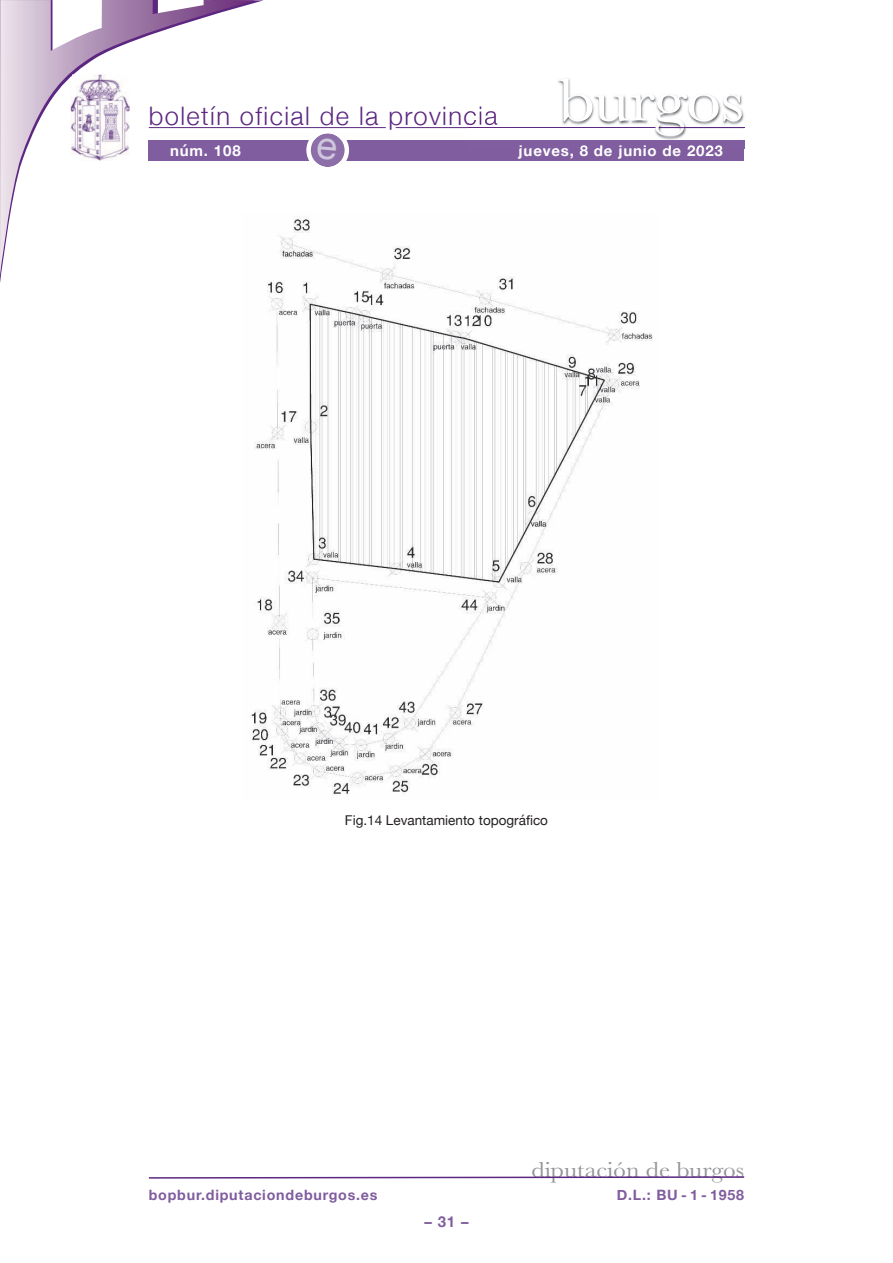
<style>
.page{position:relative;width:893px;height:1263px;background:#fff}
.page>*{position:absolute;margin:0;border:0;box-sizing:border-box;transform-origin:0 0}
.t1{font:63px "Baskerville";letter-spacing:-.01em;color:#fff;scale:1.12 1}
.t2{font:300 25.5px "Helvetica Neue";letter-spacing:.055em;color:#5c2781}
.t3{font:22.5px "Baskerville";color:#939598;scale:1.12 1}
.t4{font:700 15px "Helvetica Neue";letter-spacing:.055em;color:#fff}
.t5{font:700 15px "Helvetica Neue";color:#7f5d9e}
.t6{font:700 14.25px "Helvetica Neue";letter-spacing:.055em;color:#7f5d9e}
.t7{font:13.5px "Helvetica Neue";color:#231f20}
</style>
<div class="page">
<hr style="left:396px;top:127px;width:348px;height:1px;background:#5c2781">
<hr style="left:149px;top:127px;width:237px;height:1px;background:#5c2781">
<svg style="left:0;top:0;width:255px;height:275px"></svg>
<div style="left:149px;top:140px;width:595px;height:20px;background:#7f5d9e"></div>
<svg style="left:148px;top:1176px;width:597px;height:3px"></svg>
<img style="left:468px;top:78px;width:277px;height:71px">
<img style="left:468px;top:127px;width:191px;height:1px">
<img style="left:468px;top:140px;width:276px;height:9px">
<img style="left:518px;top:145px;width:55px;height:4px">
<hr style="left:659px;top:127px;width:85px;height:1px;background:#5c2781">
<img style="left:71px;top:74px;width:59px;height:87px">
<img style="left:242px;top:213px;width:411px;height:582px">
<svg style="left:306px;top:133px;width:43px;height:34px"></svg>
<h2 class="t2" style="left:149px;top:100px;width:350px">boletín oficial de la provincia</h2>
<h1 class="t1" style="left:558px;top:64px;width:168px">burgos</h1>
<p class="t4" style="left:170px;top:141px;width:72px">núm. 108</p>
<p class="t4" style="left:519px;top:141px;width:206px">jueves, 8 de junio de 2023</p>
<p class="t7" style="left:345px;top:812px;width:205px">Fig.14 Levantamiento topográfico</p>
<h3 class="t3" style="left:531px;top:1157px;width:191px">diputación de burgos</h3>
<p class="t6" style="left:149px;top:1186px;width:230px">bopbur.diputaciondeburgos.es</p>
<p class="t6" style="left:617px;top:1186px;width:129px">D.L.: BU - 1 - 1958</p>
<p class="t5" style="left:424px;top:1212px;width:46px">– 31 –</p>
</div>
